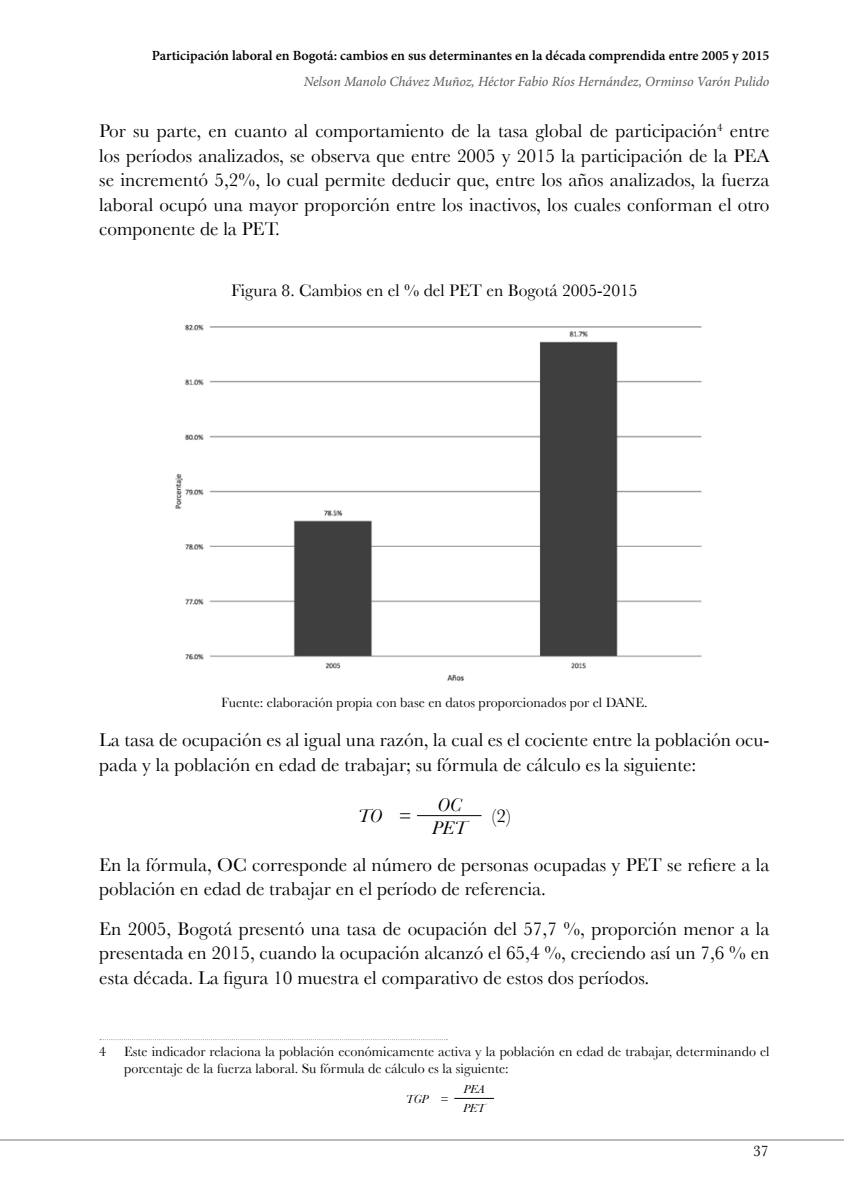
<style>
.page{position:relative;width:844px;height:1191px;background:#fff}
.page>*{position:absolute;margin:0;border:0;box-sizing:border-box;transform-origin:0 0}
.t1{font:19.25px/24.5px "Baskerville";color:#000;text-align:justify}
.t2{font:italic 19.25px "Baskerville";color:#000}
.t3{font:17.5px "Baskerville";color:#000}
.t4{font:15.75px "Baskerville";color:#000}
.t5{font:14px/16.8px "Baskerville";color:#000}
.t6{font:600 14px "Minion Pro";color:#000}
.t7{font:italic 14px "Minion Pro";letter-spacing:-.005em;color:#58585a}
.t8{font:italic 12.25px/18.2px "Baskerville";color:#000}
</style>
<div class="page">
<hr style="left:0;top:1139px;width:843px;height:1px;background:#b1b3b4">
<hr style="left:417px;top:815px;width:64px;height:1px;background:#000">
<svg style="left:100px;top:1039px;width:347px;height:1px"></svg>
<hr style="left:454px;top:1098px;width:40px;height:1px;background:#000">
<img style="left:175px;top:324px;width:527px;height:358px">
<p class="t6" style="left:152px;top:46px;width:619px">Participación laboral en Bogotá: cambios en sus determinantes en la década comprendida entre 2005 y 2015</p>
<p class="t7" style="left:304px;top:72px;width:467px">Nelson Manolo Chávez Muñoz, Héctor Fabio Ríos Hernández, Orminso Varón Pulido</p>
<p class="t1" style="left:99px;top:118px;width:671px">Por su parte, en cuanto al comportamiento de la tasa global de participación<sup>4</sup> entre los períodos analizados, se observa que entre 2005 y 2015 la participación de la PEA se incrementó 5,2%, lo cual permite deducir que, entre los años analizados, la fuerza laboral ocupó una mayor proporción entre los inactivos, los cuales conforman el otro componente de la PET.</p>
<p class="t3" style="left:231px;top:280px;width:408px">Figura 8. Cambios en el % del PET en Bogotá 2005-2015</p>
<p class="t5" style="left:221px;top:694px;width:428px">Fuente: elaboración propia con base en datos proporcionados por el DANE.</p>
<p class="t1" style="left:99px;top:727px;width:671px">La tasa de ocupación es al igual una razón, la cual es el cociente entre la población ocu&shy;pada y la población en edad de trabajar; su fórmula de cálculo es la siguiente:</p>
<p class="t2" style="left:357px;top:804px;width:55px">TO =</p>
<p class="t2" style="left:437px;top:793px;width:26px">OC</p>
<p class="t1" style="left:492px;top:803px;width:20px">(2)</p>
<p class="t2" style="left:431px;top:816px;width:36px">PET</p>
<p class="t1" style="left:99px;top:852px;width:671px">En la fórmula, OC corresponde al número de personas ocupadas y PET se refiere a la población en edad de trabajar en el período de referencia.</p>
<p class="t1" style="left:99px;top:916px;width:671px">En 2005, Bogotá presentó una tasa de ocupación del 57,7 %, proporción menor a la presentada en 2015, cuando la ocupación alcanzó el 65,4 %, creciendo así un 7,6 % en esta década. La figura 10 muestra el comparativo de estos dos períodos.</p>
<p class="t5" style="left:99px;top:1043px;width:8px">4</p>
<p class="t5" style="left:124px;top:1043px;width:646px">Este indicador relaciona la población económicamente activa y la población en edad de trabajar, determinando el porcentaje de la fuerza laboral. Su fórmula de cálculo es la siguiente:</p>
<p class="t8" style="left:406px;top:1089px;width:44px">TGP =</p>
<p class="t8" style="left:463px;top:1080px;width:24px">PEA<br>PET</p>
<p class="t4" style="left:752px;top:1141px;width:17px">37</p>
</div>
